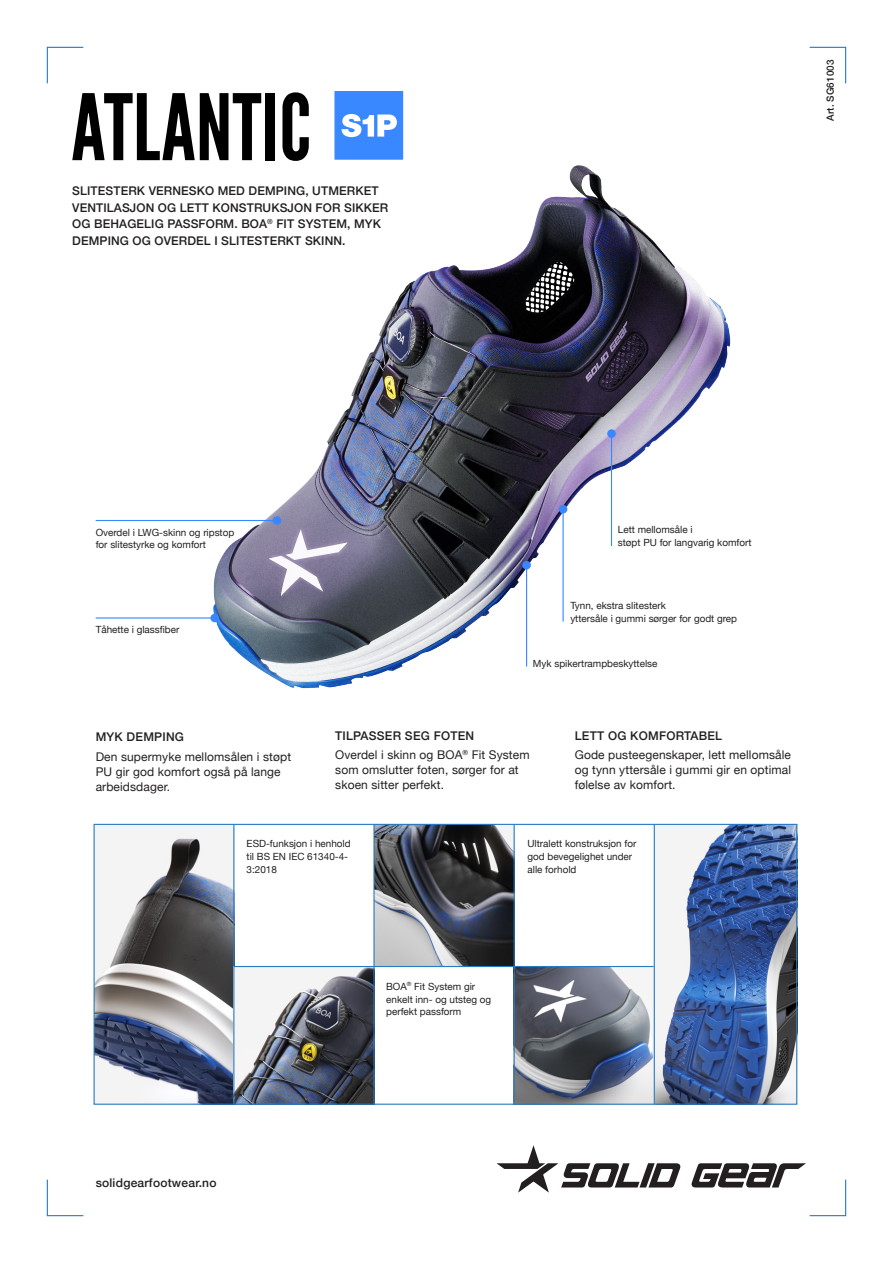
<style>
.page{position:relative;width:893px;height:1263px;background:#fff}
.page>*{position:absolute;margin:0;border:0;box-sizing:border-box;transform-origin:0 0}
.t1{font:12px/15px "Helvetica Neue";letter-spacing:.01em;color:#231f20}
.t2{font:500 12px/16.5px "Helvetica Neue";letter-spacing:.01em;color:#231f20}
.t3{font:9.9px/12.9px "Helvetica Neue";color:#231f20}
.t4{font:500 9.9px "Helvetica Neue";letter-spacing:.01em;color:#231f20}
.s1{font-weight:500}
</style>
<div class="page">
<img style="left:96px;top:826px;width:137px;height:277px">
<img style="left:655px;top:826px;width:140px;height:277px">
<img style="left:515px;top:967px;width:139px;height:136px">
<img style="left:234px;top:967px;width:139px;height:136px">
<img style="left:375px;top:826px;width:139px;height:140px">
<img style="left:99px;top:144px;width:632px;height:545px">
<hr style="left:96px;top:520px;width:181px;height:1px;background:#3887ff">
<div style="left:273px;top:516px;width:8px;height:9px;background:#3887ff;border-radius:50%"></div>
<hr style="left:96px;top:617px;width:119px;height:1px;background:#3887ff">
<div style="left:210px;top:614px;width:9px;height:8px;background:#3887ff;border-radius:50%"></div>
<hr style="left:611px;top:434px;width:1px;height:112px;background:#3887ff">
<div style="left:607px;top:429px;width:9px;height:9px;background:#3887ff;border-radius:50%"></div>
<svg style="left:334px;top:91px;width:69px;height:69px;background:#5a9cff"></svg>
<svg style="left:72px;top:93px;width:189px;height:67px"></svg>
<div style="left:266px;top:93px;width:9px;height:67px;background:#000"></div>
<svg style="left:282px;top:92px;width:27px;height:69px"></svg>
<hr style="left:526px;top:565px;width:1px;height:101px;background:#3887ff">
<div style="left:522px;top:561px;width:9px;height:8px;background:#3887ff;border-radius:50%"></div>
<hr style="left:562px;top:509px;width:2px;height:113px;background:#3887ff">
<div style="left:559px;top:505px;width:8px;height:8px;background:#3887ff;border-radius:50%"></div>
<hr style="left:233px;top:824px;width:1px;height:280px;background:#2a7abf">
<hr style="left:373px;top:824px;width:2px;height:280px;background:#2a7abf">
<hr style="left:514px;top:824px;width:1px;height:280px;background:#2a7abf">
<hr style="left:654px;top:824px;width:1px;height:280px;background:#2a7abf">
<hr style="left:234px;top:966px;width:420px;height:1px;background:#2a7abf">
<svg style="left:496px;top:1145px;width:184px;height:47px"></svg>
<svg style="left:46px;top:46px;width:38px;height:38px"></svg>
<svg style="left:692px;top:1163px;width:155px;height:54px"></svg>
<svg style="left:46px;top:1179px;width:38px;height:38px"></svg>
<svg style="left:809px;top:46px;width:38px;height:38px"></svg>
<p class="t2" style="left:72px;top:182px;width:318px">SLITESTERK VERNESKO MED DEMPING, UTMERKET VENTILASJON OG LETT KONSTRUKSJON FOR SIKKER OG BEHAGELIG PASSFORM. BOA<sup>®</sup> FIT SYSTEM, MYK DEMPING OG OVERDEL I SLITESTERKT SKINN.</p>
<p class="t4" style="left:822px;top:121px;width:63px;rotate:-90deg">Art. SG61003</p>
<p class="t3" style="left:96px;top:526px;width:140px">Overdel i LWG-skinn og ripstop for slitestyrke og komfort</p>
<p class="t3" style="left:96px;top:624px;width:85px">Tåhette i glassfiber</p>
<p class="t2" style="left:96px;top:728px;width:90px">MYK DEMPING</p>
<p class="t1" style="left:96px;top:749px;width:197px">Den supermyke mellomsålen i støpt<br>PU gir god komfort også på lange arbeidsdager.</p>
<p class="t3" style="left:618px;top:524px;width:135px">Lett mellomsåle i<br>støpt PU for langvarig komfort</p>
<p class="t3" style="left:570px;top:599px;width:168px">Tynn, ekstra slitesterk<br>yttersåle i gummi sørger for godt grep</p>
<p class="t3" style="left:533px;top:657px;width:126px">Myk spikertrampbeskyttelse</p>
<p class="t1" style="left:335px;top:727px;width:196px;line-height:19.2px"><span class="s1">TILPASSER SEG FOTEN<br></span>Overdel i skinn og BOA<sup>®</sup> Fit System</p>
<p class="t1" style="left:335px;top:763px;width:185px">som omslutter foten, sørger for at skoen sitter perfekt.</p>
<p class="t2" style="left:575px;top:726px;width:149px">LETT OG KOMFORTABEL</p>
<p class="t1" style="left:575px;top:748px;width:218px;text-align:justify">Gode pusteegenskaper, lett mellomsåle og tynn yttersåle i gummi gir en optimal følelse av komfort.</p>
<p class="t3" style="left:247px;top:838px;width:105px">ESD-funksjon i henhold til BS EN IEC 61340-4-<br>3:2018</p>
<p class="t3" style="left:527px;top:838px;width:110px">Ultralett konstruksjon for god bevegelighet under alle forhold</p>
<p class="t3" style="left:386px;top:980px;width:107px">BOA<sup>®</sup> Fit System gir enkelt inn- og utsteg og perfekt passform</p>
<p class="t2" style="left:96px;top:1173px;width:122px">solidgearfootwear.no</p>
</div>
